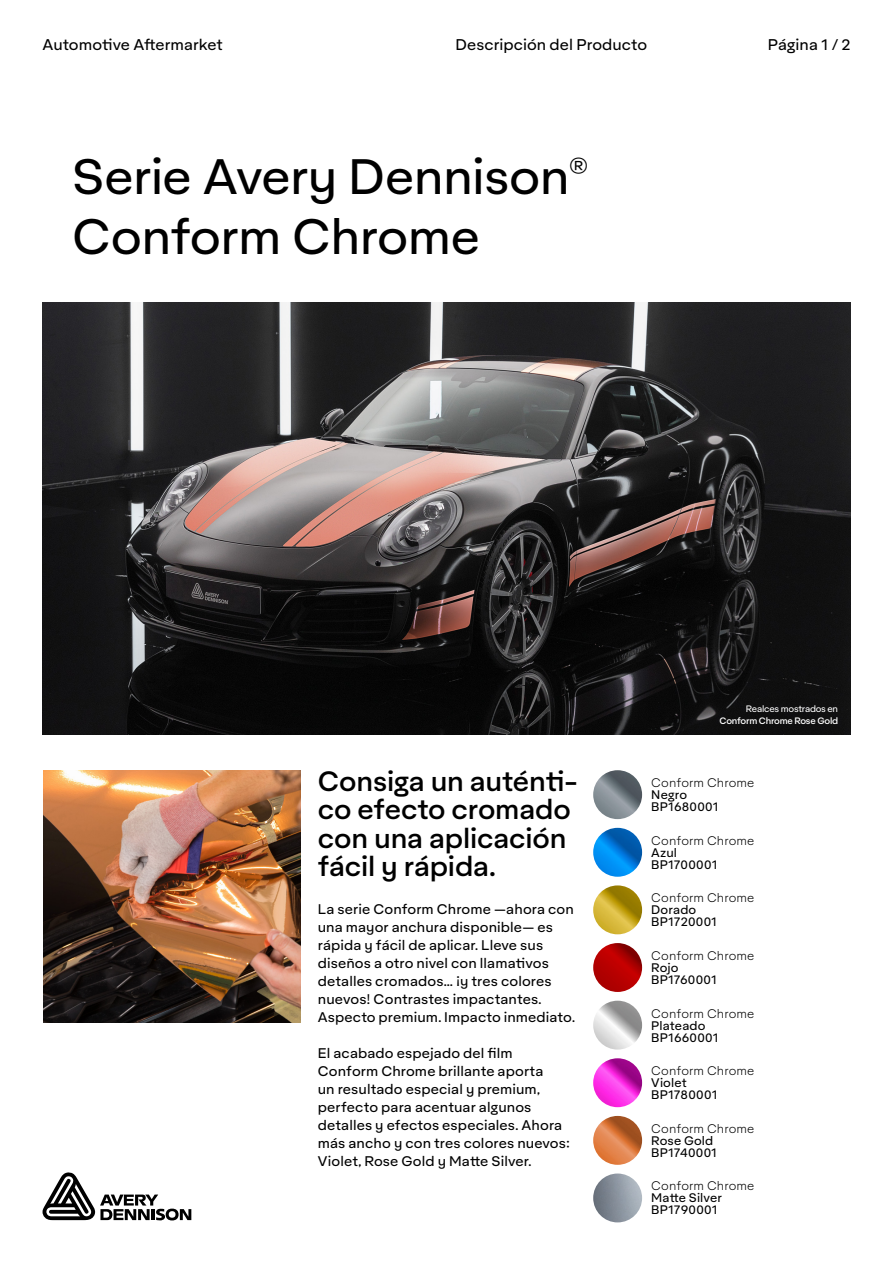
<style>
.page{position:relative;width:893px;height:1263px;background:#fff}
.page>*{position:absolute;margin:0;border:0;box-sizing:border-box;transform-origin:0 0}
.t1{font:48px/60px "Aktifo A";letter-spacing:-.01em;color:#000}
.Sub_Kop{font:500 27px/28.5px "Aktifo A";letter-spacing:-.005em;color:#000}
.t2{font:15px "Aktifo A";color:#000}
.Platte_Tekst{font:13.5px/18px "Aktifo A";letter-spacing:.01em;color:#000}
.Platte_Tekst-2{font:300 12px/12px "Aktifo A";letter-spacing:.01em;color:#000}
.Platte_Tekst-3{font:12px "Aktifo A";letter-spacing:.025em;color:#000}
.t3{font:500 9px "Aktifo A";letter-spacing:-.025em;color:#fff}
.t4{font:9px "Aktifo A";letter-spacing:-.025em;color:#fff}
.s1{font-weight:400}
</style>
<div class="page">
<img style="left:43px;top:302px;width:807px;height:432px">
<img style="left:43px;top:770px;width:257px;height:252px">
<img style="left:593px;top:1001px;width:49px;height:48px;border-radius:24px">
<img style="left:593px;top:770px;width:49px;height:49px;border-radius:24px">
<img style="left:593px;top:1058px;width:49px;height:49px;border-radius:24px">
<img style="left:593px;top:828px;width:49px;height:49px;border-radius:24px">
<img style="left:593px;top:1116px;width:49px;height:49px;border-radius:24px">
<img style="left:593px;top:885px;width:49px;height:49px;border-radius:24px">
<img style="left:593px;top:1173px;width:49px;height:49px;border-radius:24px">
<img style="left:593px;top:943px;width:49px;height:49px;border-radius:24px">
<svg style="left:43px;top:1172px;width:148px;height:48px"></svg>
<p class="t2" style="left:43px;top:36px;width:182px">Automotive Aftermarket</p>
<p class="t2" style="left:455px;top:36px;width:193px">Descripción del Producto</p>
<p class="t2" style="left:768px;top:36px;width:84px">Página 1 / 2</p>
<p class="t1" style="left:72px;top:146px;width:518px">Serie Avery Dennison<sup>®<br></sup>Conform Chrome</p>
<p class="Sub_Kop" style="left:318px;top:766px;width:261px">Consiga un auténti&shy;co efecto cromado con una aplicación fácil y rápida.</p>
<p class="Platte_Tekst" style="left:318px;top:900px;width:259px">La serie Conform Chrome —ahora con una mayor anchura disponible— es rápida y fácil de aplicar. Lleve sus diseños a otro nivel con llamativos detalles cromados… ¡y tres colores nuevos! Contrastes impactantes.<br>Aspecto premium. Impacto inmediato.</p>
<p class="Platte_Tekst" style="left:318px;top:1044px;width:254px">El acabado espejado del film Conform Chrome brillante aporta<br>un resultado especial y premium, perfecto para acentuar algunos detalles y efectos especiales. Ahora más ancho y con tres colores nuevos:<br>Violet, Rose Gold y Matte Silver.</p>
<p class="t4" style="left:746px;top:703px;width:94px">Realces mostrados en</p>
<p class="t3" style="left:720px;top:714px;width:120px">Conform Chrome Rose Gold</p>
<p class="Platte_Tekst-2" style="left:651px;top:777px;width:105px">Conform Chrome<br><span class="s1">Negro</span></p>
<p class="Platte_Tekst-3" style="left:651px;top:799px;width:69px">BP1680001</p>
<p class="Platte_Tekst-2" style="left:651px;top:834px;width:105px">Conform Chrome<br><span class="s1">Azul</span></p>
<p class="Platte_Tekst-3" style="left:651px;top:857px;width:68px">BP1700001</p>
<p class="Platte_Tekst-2" style="left:651px;top:892px;width:105px">Conform Chrome<br><span class="s1">Dorado</span></p>
<p class="Platte_Tekst-3" style="left:651px;top:914px;width:67px">BP1720001</p>
<p class="Platte_Tekst-2" style="left:651px;top:950px;width:105px">Conform Chrome<br><span class="s1">Rojo</span></p>
<p class="Platte_Tekst-3" style="left:651px;top:972px;width:67px">BP1760001</p>
<p class="Platte_Tekst-2" style="left:651px;top:1007px;width:105px">Conform Chrome<br><span class="s1">Plateado</span></p>
<p class="Platte_Tekst-3" style="left:651px;top:1030px;width:69px">BP1660001</p>
<p class="Platte_Tekst-2" style="left:651px;top:1065px;width:105px">Conform Chrome<br><span class="s1">Violet</span></p>
<p class="Platte_Tekst-3" style="left:651px;top:1088px;width:68px">BP1780001</p>
<p class="Platte_Tekst-2" style="left:651px;top:1122px;width:105px">Conform Chrome<br><span class="s1">Rose Gold</span></p>
<p class="Platte_Tekst-3" style="left:651px;top:1145px;width:67px">BP1740001</p>
<p class="Platte_Tekst-2" style="left:651px;top:1180px;width:105px">Conform Chrome<br><span class="s1">Matte Silver</span></p>
<p class="Platte_Tekst-3" style="left:651px;top:1203px;width:68px">BP1790001</p>
</div>
